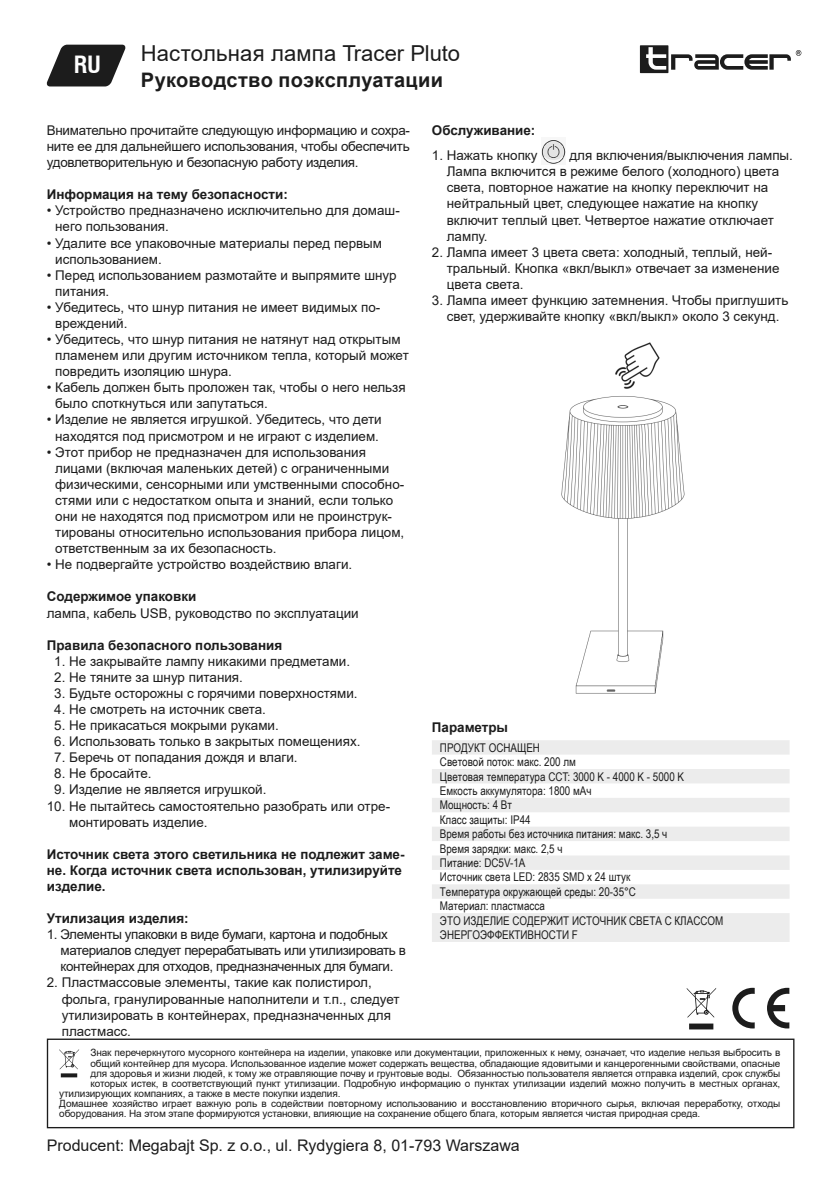
<style>
.page{position:relative;width:840px;height:1191px;background:#fff}
.page>*{position:absolute;margin:0;border:0;box-sizing:border-box;transform-origin:0 0}
.t1{font:700 condensed 23.2px "Swiss 721 BT";color:#fff}
.t2{font:22px "Arial";letter-spacing:.005em;color:#1c1c1c}
.t3{font:700 20px "Arial";letter-spacing:.01em;color:#1c1c1c}
.body{font:16px "Arial";color:#1c1c1c}
.body-2{font:13.4px/16px "Arial";color:#1c1c1c}
.body-3{font:700 13.4px/16px "Arial";color:#1c1c1c}
.body-4{font:13.4px/16px "Arial";letter-spacing:-.03em;color:#1c1c1c}
.t4{font:12px/14.4px "Arial Narrow";color:#1c1c1c}
.uwaga{font:10px/10px "Arial";letter-spacing:-.01em;color:#1c1c1c}
</style>
<div class="page">
<img style="left:541px;top:140px;width:24px;height:24px">
<img style="left:561px;top:342px;width:124px;height:352px">
<svg style="left:432px;top:740px;width:357px;height:202px;fill:#ececec"></svg>
<svg style="left:46px;top:45px;width:80px;height:41px"></svg>
<div style="left:639px;top:45px;width:29px;height:28px;background:#1c1c1c"></div>
<svg style="left:646px;top:47px;width:154px;height:23px"></svg>
<div style="left:47px;top:1038px;width:747px;height:90px;border:1px solid #1c1c1c"></div>
<svg style="left:59px;top:1049px;width:20px;height:28px"></svg>
<svg style="left:732px;top:987px;width:22px;height:41px"></svg>
<svg style="left:767px;top:987px;width:22px;height:41px"></svg>
<svg style="left:686px;top:988px;width:29px;height:41px"></svg>
<p class="t1" style="left:74px;top:51px;width:29px">RU</p>
<p class="t2" style="left:141px;top:38px;width:320px">Настольная лампа Tracer Pluto</p>
<p class="t3" style="left:141px;top:66px;width:303px">Руководство поэксплуатации</p>
<p class="body-2" style="left:47px;top:122px;width:364px;text-align:justify">Внимательно прочитайте следующую информацию и сохра&shy;ните ее для дальнейшего использования, чтобы обеспечить удовлетворительную и безопасную работу изделия.</p>
<p class="body-3" style="left:47px;top:187px;width:242px">Информация на тему безопасности:</p>
<p class="body-2" style="left:55px;top:202px;width:346px;text-indent:-8px">• Устройство предназначено исключительно для домаш&shy;него пользования.</p>
<p class="body-2" style="left:55px;top:235px;width:328px;text-indent:-8px">• Удалите все упаковочные материалы перед первым использованием.</p>
<p class="body-2" style="left:55px;top:267px;width:342px;text-indent:-8px">• Перед использованием размотайте и выпрямите шнур питания.</p>
<p class="body-2" style="left:55px;top:299px;width:326px;text-indent:-8px">• Убедитесь, что шнур питания не имеет видимых по&shy;вреждений.</p>
<p class="body-2" style="left:55px;top:331px;width:355px;text-indent:-8px">• Убедитесь, что шнур питания не натянут над открытым пламенем или другим источником тепла, который может повредить изоляцию шнура.</p>
<p class="body-2" style="left:55px;top:379px;width:352px;text-indent:-8px">• Кабель должен быть проложен так, чтобы о него нельзя было споткнуться или запутаться.</p>
<p class="body-2" style="left:47px;top:412px;width:336px;text-align:center">• Изделие не является игрушкой. Убедитесь, что дети находятся под присмотром и не играют с изделием.</p>
<p class="body-2" style="left:55px;top:444px;width:350px;text-indent:-8px">• Этот прибор не предназначен для использования лицами (включая маленьких детей) с ограниченными физическими, сенсорными или умственными способно&shy;стями или с недостатком опыта и знаний, если только они не находятся под присмотром или не проинструк&shy;тированы относительно использования прибора лицом, ответственным за их безопасность.</p>
<p class="body-2" style="left:47px;top:556px;width:307px">• Не подвергайте устройство воздействию влаги.</p>
<p class="body-3" style="left:47px;top:589px;width:151px">Содержимое упаковки</p>
<p class="body-2" style="left:47px;top:604px;width:313px">лампа, кабель USB, руководство по эксплуатации</p>
<p class="body-3" style="left:47px;top:637px;width:237px">Правила безопасного пользования</p>
<p class="body-2" style="left:54px;top:653px;width:297px">1. Не закрывайте лампу никакими предметами.</p>
<p class="body-2" style="left:54px;top:669px;width:190px">2. Не тяните за шнур питания.</p>
<p class="body-2" style="left:54px;top:685px;width:305px">3. Будьте осторожны с горячими поверхностями.</p>
<p class="body-2" style="left:54px;top:701px;width:213px">4. Не смотреть на источник света.</p>
<p class="body-2" style="left:54px;top:717px;width:226px">5. Не прикасаться мокрыми руками.</p>
<p class="body-2" style="left:54px;top:733px;width:307px">6. Использовать только в закрытых помещениях.</p>
<p class="body-2" style="left:54px;top:749px;width:245px">7. Беречь от попадания дождя и влаги.</p>
<p class="body-2" style="left:54px;top:765px;width:99px">8. Не бросайте.</p>
<p class="body-2" style="left:54px;top:781px;width:213px">9. Изделие не является игрушкой.</p>
<p class="body-2" style="left:69px;top:797px;width:322px;text-indent:-22px">10. Не пытайтесь самостоятельно разобрать или отре&shy;монтировать изделие.</p>
<p class="body-3" style="left:47px;top:846px;width:359px">Источник света этого светильника не подлежит заме&shy;не. Когда источник света использован, утилизируйте изделие.</p>
<p class="body-3" style="left:47px;top:910px;width:143px">Утилизация изделия:</p>
<p class="body-4" style="left:60px;top:926px;width:346px;text-indent:-14px">1. Элементы упаковки в виде бумаги, картона и подобных материалов следует перерабатывать или утилизировать в контейнерах для отходов, предназначенных для бумаги.</p>
<p class="body-2" style="left:62px;top:974px;width:339px;text-indent:-15px">2. Пластмассовые элементы, такие как полистирол, фольга, гранулированные наполнители и т.п., следует утилизировать в контейнерах, предназначенных для пластмасс.</p>
<p class="body-3" style="left:431px;top:122px;width:105px">Обслуживание:</p>
<p class="body-2" style="left:431px;top:147px;width:107px">1. Нажать кнопку</p>
<p class="body-2" style="left:446px;top:147px;width:347px;text-indent:122px">для включения/выключения лампы.<br>Лампа включится в режиме белого (холодного) цвета света, повторное нажатие на кнопку переключит на нейтральный цвет, следующее нажатие на кнопку включит теплый цвет. Четвертое нажатие отключает лампу.</p>
<p class="body-2" style="left:446px;top:244px;width:334px;text-indent:-15px">2. Лампа имеет 3 цвета света: холодный, теплый, ней&shy;тральный. Кнопка «вкл/выкл» отвечает за изменение цвета света.</p>
<p class="body-2" style="left:431px;top:292px;width:358px;text-align:center">3. Лампа имеет функцию затемнения. Чтобы приглушить свет, удерживайте кнопку «вкл/выкл» около 3 секунд.</p>
<p class="body-3" style="left:431px;top:719px;width:78px">Параметры</p>
<p class="t4" style="left:439px;top:740px;width:102px">ПРОДУКТ ОСНАЩЕН</p>
<p class="t4" style="left:439px;top:754px;width:137px">Световой поток: макс. 200 лм</p>
<p class="t4" style="left:439px;top:768px;width:245px">Цветовая температура CCT: 3000 K - 4000 K - 5000 K</p>
<p class="t4" style="left:439px;top:783px;width:153px">Емкость аккумулятора: 1800 мАч</p>
<p class="t4" style="left:439px;top:797px;width:73px">Мощность: 4 Вт</p>
<p class="t4" style="left:439px;top:812px;width:92px">Класс защиты: IP44</p>
<p class="t4" style="left:439px;top:826px;width:229px">Время работы без источника питания: макс. 3,5 ч</p>
<p class="t4" style="left:439px;top:840px;width:124px">Время зарядки: макс. 2,5 ч</p>
<p class="t4" style="left:439px;top:855px;width:87px">Питание: DC5V-1A</p>
<p class="t4" style="left:439px;top:869px;width:192px">Источник света LED: 2835 SMD x 24 штук</p>
<p class="t4" style="left:439px;top:884px;width:197px">Температура окружающей среды: 20-35°C</p>
<p class="t4" style="left:439px;top:898px;width:106px">Материал: пластмасса</p>
<p class="t4" style="left:439px;top:913px;width:285px">ЭТО ИЗДЕЛИЕ СОДЕРЖИТ ИСТОЧНИК СВЕТА С КЛАССОМ<br>ЭНЕРГОЭФФЕКТИВНОСТИ F</p>
<p class="uwaga" style="left:90px;top:1048px;width:691px">Знак перечеркнутого мусорного контейнера на изделии, упаковке или документации, приложенных к нему, означает, что изделие нельзя выбросить в</p>
<p class="uwaga" style="left:90px;top:1058px;width:691px">общий контейнер для мусора. Использованное изделие может содержать вещества, обладающие ядовитыми и канцерогенными свойствами, опасные</p>
<p class="uwaga" style="left:90px;top:1068px;width:691px">для здоровья и жизни людей, к тому же отравляющие почву и грунтовые воды. Обязанностью пользователя является отправка изделий, срок службы</p>
<p class="uwaga" style="left:90px;top:1078px;width:691px">которых истек, в соответствующий пункт утилизации. Подробную информацию о пунктах утилизации изделий можно получить в местных органах,</p>
<p class="uwaga" style="left:59px;top:1088px;width:283px">утилизирующих компаниях, а также в месте покупки изделия.</p>
<p class="uwaga" style="left:59px;top:1098px;width:722px">Домашнее хозяйство играет важную роль в содействии повторному использованию и восстановлению вторичного сырья, включая переработку, отходы оборудования. На этом этапе формируются установки, влияющие на сохранение общего блага, которым является чистая природная среда.</p>
<p class="body" style="left:47px;top:1134px;width:474px">Producent: Megabajt Sp. z o.o., ul. Rydygiera 8, 01-793 Warszawa</p>
</div>
